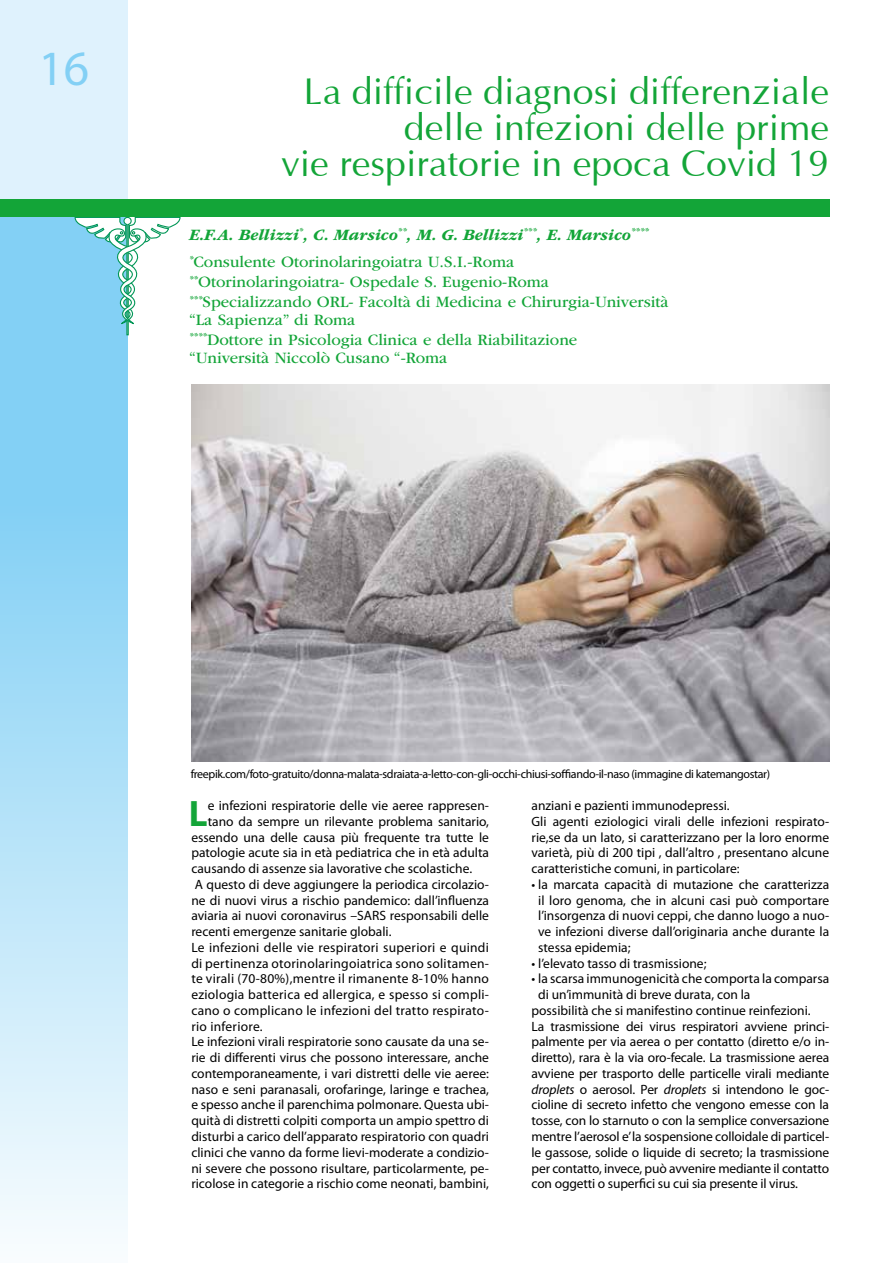
<style>
.page{position:relative;width:893px;height:1263px;background:#fff}
.page>*{position:absolute;margin:0;border:0;box-sizing:border-box;transform-origin:0 0}
.t1{font:49.5px "Myriad Pro";color:#83d0f5}
.t2{font:37.5px/36px "Optima";color:#13a538;text-align:right}
.t3{font:700 36.9px "Myriad Pro";color:#13a538}
.t4{font:16.5px/19.8px "ITC Garamond Std";color:#13a538}
.t5{font:italic 700 16.5px/27.6px "ITC Garamond Std";color:#13a538}
.t6{font:13.5px/15.8px "Myriad Pro";color:#000}
.t7{font:13.5px "Myriad Pro";letter-spacing:.02em;color:#000}
.t8{font:12px "Myriad Pro";letter-spacing:-.03em;color:#000}
.s1{font-weight:400;font-style:normal}
.s2{font-style:italic}
</style>
<div class="page">
<svg style="left:0;top:217px;width:128px;height:1015px;background:#addff8"></svg>
<div style="left:0;top:0;width:128px;height:200px;background:#dff2fd"></div>
<svg style="left:74px;top:217px;width:107px;height:110px"></svg>
<div style="left:0;top:200px;width:829px;height:17px;background:#13a538"></div>
<img style="left:191px;top:385px;width:638px;height:377px">
<h1 class="t1" style="left:38px;top:38px;width:52px">16</h1>
<h2 class="t2" style="left:281px;top:75px;width:550px">La difficile diagnosi differenziale delle infezioni delle prime<br>vie respiratorie in epoca Covid 19</h2>
<p class="t5" style="left:189px;top:221px;width:462px">E.F.A. Bellizzi<sup>*</sup>, C. Marsico<sup>**</sup>, M. G. Bellizzi<sup>***</sup>, E. Marsico<sup>**** *</sup><span class="s1">Consulente Otorinolaringoiatra U.S.I.-Roma</span></p>
<p class="t4" style="left:189px;top:272px;width:481px"><sup>**</sup>Otorinolaringoiatra- Ospedale S. Eugenio-Roma <sup>***</sup>Specializzando ORL- Facoltà di Medicina e Chirurgia-Università</p>
<p class="t4" style="left:189px;top:310px;width:390px">“La Sapienza” di Roma<br><sup>****</sup>Dottore in Psicologia Clinica e della Riabilitazione</p>
<p class="t4" style="left:189px;top:348px;width:260px">“Università Niccolò Cusano “-Roma</p>
<p class="t8" style="left:191px;top:767px;width:581px">freepik.com/foto-gratuito/donna-malata-sdraiata-a-letto-con-gli-occhi-chiusi-soffiando-il-naso (immagine di katemangostar)</p>
<h3 class="t3" style="left:189px;top:789px;width:20px">L</h3>
<p class="t6" style="left:208px;top:797px;width:283px">e infezioni respiratorie delle vie aeree rappresen-</p>
<p class="t6" style="left:208px;top:813px;width:283px">tano da sempre un rilevante problema sanitario,</p>
<p class="t6" style="left:191px;top:829px;width:299px">essendo una delle causa più frequente tra tutte le</p>
<p class="t6" style="left:191px;top:845px;width:299px">patologie acute sia in età pediatrica che in età adulta</p>
<p class="t6" style="left:191px;top:860px;width:282px">causando di assenze sia lavorative che scolastiche.</p>
<p class="t6" style="left:195px;top:876px;width:296px">A questo di deve aggiungere la periodica circolazio-</p>
<p class="t6" style="left:191px;top:892px;width:299px">ne di nuovi virus a rischio pandemico: dall’influenza</p>
<p class="t6" style="left:191px;top:908px;width:299px">aviaria ai nuovi coronavirus –SARS responsabili delle</p>
<p class="t6" style="left:191px;top:923px;width:202px">recenti emergenze sanitarie globali.</p>
<p class="t7" style="left:191px;top:939px;width:299px">Le infezioni delle vie respiratori superiori e quindi</p>
<p class="t7" style="left:191px;top:955px;width:299px">di pertinenza otorinolaringoiatrica sono solitamen-</p>
<p class="t7" style="left:191px;top:970px;width:299px">te virali (70-80%),mentre il rimanente 8-10% hanno</p>
<p class="t7" style="left:191px;top:986px;width:299px">eziologia batterica ed allergica, e spesso si compli-</p>
<p class="t7" style="left:191px;top:1002px;width:299px">cano o complicano le infezioni del tratto respirato-</p>
<p class="t7" style="left:191px;top:1018px;width:73px">rio inferiore.</p>
<p class="t6" style="left:191px;top:1034px;width:299px">Le infezioni virali respiratorie sono causate da una se-</p>
<p class="t6" style="left:191px;top:1049px;width:299px">rie di differenti virus che possono interessare, anche</p>
<p class="t6" style="left:191px;top:1065px;width:299px">contemporaneamente, i vari distretti delle vie aeree:</p>
<p class="t6" style="left:191px;top:1081px;width:299px">naso e seni paranasali, orofaringe, laringe e trachea,</p>
<p class="t6" style="left:191px;top:1097px;width:299px">e spesso anche il parenchima polmonare. Questa ubi-</p>
<p class="t6" style="left:191px;top:1112px;width:299px">quità di distretti colpiti comporta un ampio spettro di</p>
<p class="t6" style="left:191px;top:1128px;width:299px">disturbi a carico dell’apparato respiratorio con quadri</p>
<p class="t6" style="left:191px;top:1144px;width:299px">clinici che vanno da forme lievi-moderate a condizio-</p>
<p class="t6" style="left:191px;top:1160px;width:299px">ni severe che possono risultare, particolarmente, pe-</p>
<p class="t6" style="left:191px;top:1175px;width:299px">ricolose in categorie a rischio come neonati, bambini,</p>
<p class="t6" style="left:531px;top:797px;width:299px">anziani e pazienti immunodepressi.<br>Gli agenti eziologici virali delle infezioni respirato&shy;rie,se da un lato, si caratterizzano per la loro enorme varietà, più di 200 tipi , dall’altro , presentano alcune caratteristiche comuni, in particolare:</p>
<p class="t6" style="left:538px;top:876px;width:292px;text-align:justify;text-indent:-7px">• la marcata capacità di mutazione che caratterizza il loro genoma, che in alcuni casi può comportare l’insorgenza di nuovi ceppi, che danno luogo a nuo&shy;ve infezioni diverse dall’originaria anche durante la stessa epidemia;</p>
<p class="t6" style="left:531px;top:955px;width:176px">• l’elevato tasso di trasmissione;</p>
<p class="t6" style="left:531px;top:971px;width:299px">• la scarsa immunogenicità che comporta la comparsa</p>
<p class="t6" style="left:538px;top:986px;width:214px">di un’immunità di breve durata, con la</p>
<p class="t6" style="left:531px;top:1002px;width:281px">possibilità che si manifestino continue reinfezioni.</p>
<p class="t6" style="left:531px;top:1018px;width:299px">La trasmissione dei virus respiratori avviene princi-</p>
<p class="t6" style="left:531px;top:1034px;width:299px">palmente per via aerea o per contatto (diretto e/o in-</p>
<p class="t6" style="left:531px;top:1049px;width:299px">diretto), rara è la via oro-fecale. La trasmissione aerea</p>
<p class="t6" style="left:531px;top:1065px;width:299px">avviene per trasporto delle particelle virali mediante</p>
<p class="t6" style="left:531px;top:1081px;width:299px"><span class="s2">droplets</span> o aerosol. Per <span class="s2">droplets</span> si intendono le goc-</p>
<p class="t6" style="left:531px;top:1097px;width:299px">cioline di secreto infetto che vengono emesse con la</p>
<p class="t6" style="left:531px;top:1112px;width:299px">tosse, con lo starnuto o con la semplice conversazione</p>
<p class="t6" style="left:531px;top:1128px;width:299px">mentre l’aerosol e’ la sospensione colloidale di particel-</p>
<p class="t6" style="left:531px;top:1144px;width:299px">le gassose, solide o liquide di secreto; la trasmissione</p>
<p class="t6" style="left:531px;top:1160px;width:299px">per contatto, invece, può avvenire mediante il contatto</p>
<p class="t6" style="left:531px;top:1175px;width:268px">con oggetti o superfici su cui sia presente il virus.</p>
</div>
